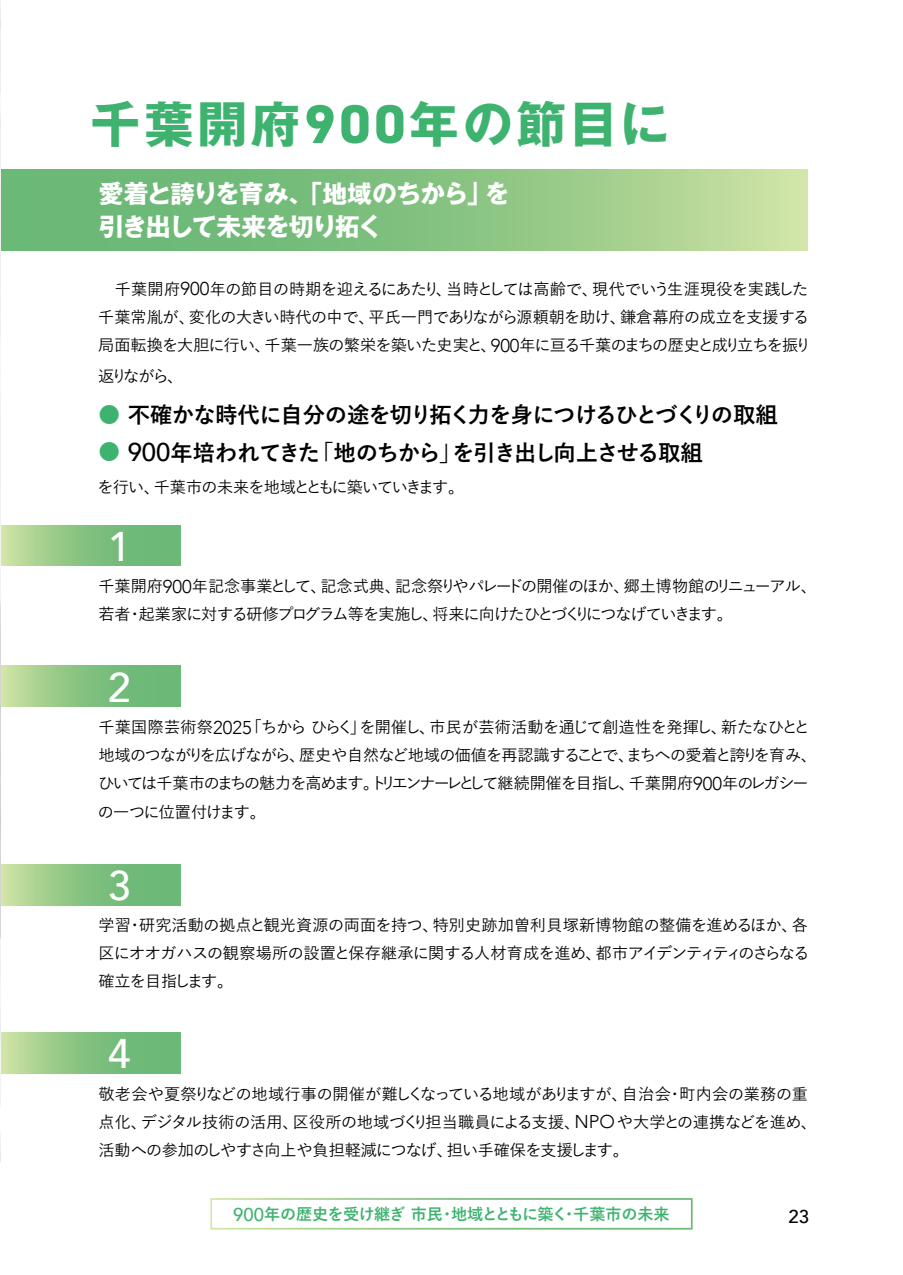
<style>
.page{position:relative;width:903px;height:1275px;background:#fff}
.page>*{position:absolute;margin:0;border:0;box-sizing:border-box;transform-origin:0 0}
.t1{font:700 49.52px "Gothic MB101 Pro";letter-spacing:.08em;color:#3eb370}
.t2{font:500 41.3px "Avenir";color:#fff}
.t3{font:700 24.85px/33.4px "Gothic MB101 Pro";letter-spacing:-.055em;color:#fff}
.t4{font:700 22.4px "Yu Go";letter-spacing:-.05em;color:#000}
.t5{font:700 22.4px "Yu Go";letter-spacing:-.075em;color:#000}
.t6{font:500 18.55px "Avenir";color:#000}
.t7{font:500 16.1px/28.2px "Yu Go";letter-spacing:.01em;color:#000}
.t8{font:16.1px/28.2px "Yu Gothic Ka W3";letter-spacing:-.135em;color:#000}
.t9{font:16.1px "Yu Gothic Ka W3";letter-spacing:-.08em;color:#000}
.t10{font:700 16.1px "Yu Go";letter-spacing:-.02em;color:#3eb370}
.t11{font:16.1px "Yu Gothic Ka W3";letter-spacing:-.155em;color:#000}
.s1{font-family:"DIN2014";font-weight:800;font-size:54.6px}
.s2{font-family:"Avenir";font-weight:300;font-size:18.55px}
.s3{font-family:"Yu Gothic Ka W3";font-weight:400}
.s4{font-family:"Yu Go";font-weight:500}
.s5{color:#3eb370}
.s6{font-family:"Avenir";font-weight:500;font-size:25.72px}
.s7{font-family:"Avenir";font-weight:500;font-size:18.55px}
</style>
<div class="page">
<div style="left:210px;top:1198px;width:483px;height:31px;border:2px solid #fff"></div>
<svg style="left:1px;top:170px;width:807px;height:80px;background:#8bc584"></svg>
<svg style="left:1px;top:525px;width:179px;height:41px;background:#8bc584"></svg>
<svg style="left:1px;top:666px;width:179px;height:40px;background:#8bc584"></svg>
<svg style="left:1px;top:865px;width:179px;height:40px;background:#8bc584"></svg>
<svg style="left:1px;top:1033px;width:179px;height:40px;background:#8bc584"></svg>
<svg style="left:0;top:0;width:1px;height:1162px"></svg>
<h1 class="t1" style="left:90px;top:83px;width:581px">千葉開府<span class="s1">900</span>年の節目に</h1>
<h3 class="t3" style="left:99px;top:173px;width:412px">愛着と誇りを育み、「地域のちから」を引き出して未来を切り拓く</h3>
<p class="t7" style="left:98px;top:273px;width:714px">　千葉開府<span class="s2">900</span>年<span class="s3">の</span>節目<span class="s3">の</span>時期<span class="s3">を</span>迎<span class="s3">えるにあたり</span>、当時<span class="s3">としては</span>高齢<span class="s3">で</span>、現代<span class="s3">でいう</span>生涯現役<span class="s3">を</span>実践<span class="s3">した</span>千葉常胤<span class="s3">が</span>、変化<span class="s3">の</span>大<span class="s3">きい</span>時代<span class="s3">の</span>中<span class="s3">で</span>、平氏一門<span class="s3">でありながら</span>源頼朝<span class="s3">を</span>助<span class="s3">け</span>、鎌倉幕府<span class="s3">の</span>成立<span class="s3">を</span>支援<span class="s3">する</span>局面転換<span class="s3">を</span>大胆<span class="s3">に</span>行<span class="s3">い</span>、千葉一族<span class="s3">の</span>繁栄<span class="s3">を</span>築<span class="s3">いた</span>史実<span class="s3">と</span>、<span class="s2">900</span>年<span class="s3">に</span>亘<span class="s3">る</span>千葉<span class="s3">のまちの</span>歴史<span class="s3">と</span>成<span class="s3">り</span>立<span class="s3">ちを</span>振<span class="s3">り</span></p>
<p class="t8" style="left:98px;top:363px;width:87px"><span class="s4">返</span>りながら<span class="s4">、</span></p>
<h3 class="t4" style="left:98px;top:402px;width:681px"><span class="s5">●</span> 不確かな時代に自分の途を切り拓く力を身につけるひとづくりの取組</h3>
<h3 class="t5" style="left:98px;top:440px;width:606px"><span class="s5">●</span> <span class="s6">900</span>年培われてきた「地のちから」を引き出し向上させる取組</h3>
<p class="t11" style="left:97px;top:479px;width:368px">を<span class="s4">行</span>い<span class="s4">、千葉市</span>の<span class="s4">未来</span>を<span class="s4">地域</span>とともに<span class="s4">築</span>いていきます<span class="s4">。</span></p>
<h2 class="t2" style="left:108px;top:510px;width:24px">1</h2>
<p class="t7" style="left:98px;top:570px;width:720px">千葉開府<span class="s2">900</span>年記念事業<span class="s3">として</span>、記念式典、記念祭<span class="s3">りやパレードの</span>開催<span class="s3">のほか</span>、郷土博物館<span class="s3">のリニューアル</span>、</p>
<p class="t8" style="left:98px;top:601px;width:636px"><span class="s4">若者・起業家</span>に<span class="s4">対</span>する<span class="s4">研修</span>プログラム<span class="s4">等</span>を<span class="s4">実施</span>し<span class="s4">、将来</span>に<span class="s4">向</span>けたひとづくりにつなげていきます<span class="s4">。</span></p>
<h2 class="t2" style="left:108px;top:652px;width:24px">2</h2>
<p class="t7" style="left:98px;top:711px;width:713px">千葉国際芸術祭<span class="s2">2025</span>「<span class="s3">ちからひらく</span>」<span class="s3">を</span>開催<span class="s3">し</span>、市民<span class="s3">が</span>芸術活動<span class="s3">を</span>通<span class="s3">じて</span>創造性<span class="s3">を</span>発揮<span class="s3">し</span>、新<span class="s3">たなひとと</span></p>
<p class="t8" style="left:98px;top:742px;width:720px"><span class="s4">地域</span>のつながりを<span class="s4">広</span>げながら<span class="s4">、歴史</span>や<span class="s4">自然</span>など<span class="s4">地域</span>の<span class="s4">価値</span>を<span class="s4">再認識</span>することで<span class="s4">、</span>まちへの<span class="s4">愛着</span>と<span class="s4">誇</span>りを<span class="s4">育</span>み<span class="s4">、</span>ひいては<span class="s4">千葉市</span>のまちの<span class="s4">魅力</span>を<span class="s4">高</span>めます<span class="s4">。</span>トリエンナーレとして<span class="s4">継続開催</span>を<span class="s4">目指</span>し<span class="s4">、千葉開府</span><span class="s2">900</span><span class="s4">年</span>のレガシーの<span class="s4">一</span>つに<span class="s4">位置付</span>けます<span class="s4">。</span></p>
<h2 class="t2" style="left:108px;top:850px;width:24px">3</h2>
<p class="t7" style="left:98px;top:908px;width:711px">学習・研究活動<span class="s3">の</span>拠点<span class="s3">と</span>観光資源<span class="s3">の</span>両面<span class="s3">を</span>持<span class="s3">つ</span>、特別史跡加曽利貝塚新博物館<span class="s3">の</span>整備<span class="s3">を</span>進<span class="s3">めるほか</span>、各</p>
<p class="t9" style="left:98px;top:944px;width:713px"><span class="s4">区</span>にオオガハスの<span class="s4">観察場所</span>の<span class="s4">設置</span>と<span class="s4">保存継承</span>に<span class="s4">関</span>する<span class="s4">人材育成</span>を<span class="s4">進</span>め<span class="s4">、都市</span>アイデンティティのさらなる</p>
<p class="t7" style="left:99px;top:965px;width:136px">確立<span class="s3">を</span>目指<span class="s3">します</span>。</p>
<h2 class="t2" style="left:108px;top:1018px;width:24px">4</h2>
<p class="t7" style="left:98px;top:1078px;width:720px">敬老会<span class="s3">や</span>夏祭<span class="s3">りなどの</span>地域行事<span class="s3">の</span>開催<span class="s3">が</span>難<span class="s3">しくなっている</span>地域<span class="s3">がありますが</span>、自治会・町内会<span class="s3">の</span>業務<span class="s3">の</span>重点化、<span class="s3">デジタル</span>技術<span class="s3">の</span>活用、区役所<span class="s3">の</span>地域<span class="s3">づくり</span>担当職員<span class="s3">による</span>支援、<span class="s2">NPO</span><span class="s3">や</span>大学<span class="s3">との</span>連携<span class="s3">などを</span>進<span class="s3">め</span>、活動<span class="s3">への</span>参加<span class="s3">のしやすさ</span>向上<span class="s3">や</span>負担軽減<span class="s3">につなげ</span>、担<span class="s3">い</span>手確保<span class="s3">を</span>支援<span class="s3">します</span>。</p>
<p class="t10" style="left:233px;top:1205px;width:438px"><span class="s7">900</span>年の歴史を受け継ぎ市民・地域とともに築く・千葉市の未来</p>
<p class="t6" style="left:788px;top:1201px;width:22px">23</p>
</div>
